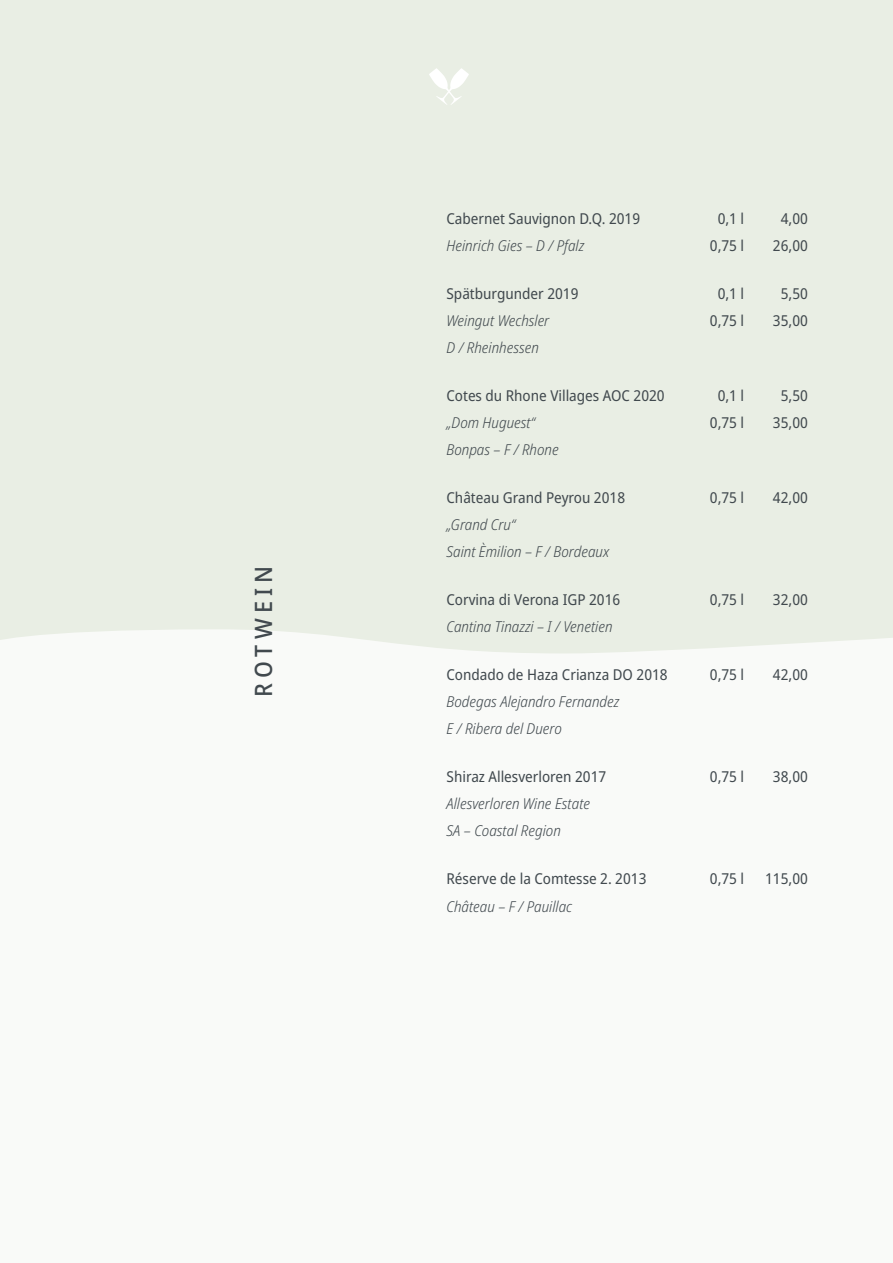
<style>
.page{position:relative;width:893px;height:1263px;background:#f9faf8}
.page>*{position:absolute;margin:0;border:0;box-sizing:border-box;transform-origin:0 0}
.t1{font:500 semi-condensed 24px "Noto Sans";letter-spacing:.2em;color:#41494e}
.t2{font:semi-condensed 15px "Noto Sans";color:#41494e}
.t3{font:italic 300 semi-condensed 15px/27px "Noto Sans";color:#41494e}
</style>
<div class="page">
<div style="left:0;top:0;width:893px;height:653px;background:#e9eee4"></div>
<svg style="left:429px;top:68px;width:40px;height:37px"></svg>
<h1 class="t1" style="left:247px;top:697px;width:132px;rotate:-90deg">ROTWEIN</h1>
<p class="t2" style="left:446px;top:208px;width:195px">Cabernet Sauvignon D.Q. 2019</p>
<p class="t2" style="left:718px;top:208px;width:28px">0,1 l</p>
<p class="t2" style="left:781px;top:208px;width:29px">4,00</p>
<p class="t3" style="left:446px;top:233px;width:139px">Heinrich Gies – D / Pfalz</p>
<p class="t2" style="left:710px;top:235px;width:36px">0,75 l</p>
<p class="t2" style="left:773px;top:235px;width:36px">26,00</p>
<p class="t2" style="left:446px;top:283px;width:134px">Spätburgunder 2019</p>
<p class="t2" style="left:718px;top:283px;width:28px">0,1 l</p>
<p class="t2" style="left:781px;top:283px;width:29px">5,50</p>
<p class="t3" style="left:446px;top:308px;width:104px">Weingut Wechsler</p>
<p class="t2" style="left:710px;top:310px;width:36px">0,75 l</p>
<p class="t2" style="left:773px;top:310px;width:36px">35,00</p>
<p class="t3" style="left:446px;top:335px;width:94px">D / Rheinhessen</p>
<p class="t2" style="left:446px;top:385px;width:220px">Cotes du Rhone Villages AOC 2020</p>
<p class="t2" style="left:718px;top:385px;width:28px">0,1 l</p>
<p class="t2" style="left:781px;top:385px;width:29px">5,50</p>
<p class="t3" style="left:446px;top:410px;width:90px">„Dom Huguest“</p>
<p class="t2" style="left:710px;top:412px;width:36px">0,75 l</p>
<p class="t2" style="left:773px;top:412px;width:36px">35,00</p>
<p class="t3" style="left:446px;top:437px;width:114px">Bonpas – F / Rhone</p>
<p class="t2" style="left:446px;top:487px;width:180px">Château Grand Peyrou 2018</p>
<p class="t2" style="left:710px;top:487px;width:36px">0,75 l</p>
<p class="t2" style="left:773px;top:487px;width:36px">42,00</p>
<p class="t3" style="left:446px;top:512px;width:164px">„Grand Cru“<br>Saint Èmilion – F / Bordeaux</p>
<p class="t2" style="left:446px;top:589px;width:175px">Corvina di Verona IGP 2016</p>
<p class="t2" style="left:710px;top:589px;width:36px">0,75 l</p>
<p class="t2" style="left:773px;top:589px;width:36px">32,00</p>
<p class="t3" style="left:446px;top:614px;width:168px">Cantina Tinazzi – I / Venetien</p>
<p class="t2" style="left:446px;top:664px;width:223px">Condado de Haza Crianza DO 2018</p>
<p class="t2" style="left:710px;top:664px;width:36px">0,75 l</p>
<p class="t2" style="left:773px;top:664px;width:36px">42,00</p>
<p class="t3" style="left:446px;top:689px;width:174px">Bodegas Alejandro Fernandez<br>E / Ribera del Duero</p>
<p class="t2" style="left:446px;top:766px;width:161px">Shiraz Allesverloren 2017</p>
<p class="t2" style="left:710px;top:766px;width:36px">0,75 l</p>
<p class="t2" style="left:773px;top:766px;width:36px">38,00</p>
<p class="t3" style="left:446px;top:791px;width:145px">Allesverloren Wine Estate<br>SA – Coastal Region</p>
<p class="t2" style="left:446px;top:868px;width:201px">Réserve de la Comtesse 2. 2013</p>
<p class="t2" style="left:710px;top:868px;width:36px">0,75 l</p>
<p class="t2" style="left:765px;top:868px;width:44px">115,00</p>
<p class="t3" style="left:446px;top:893px;width:127px">Château – F / Pauillac</p>
</div>
